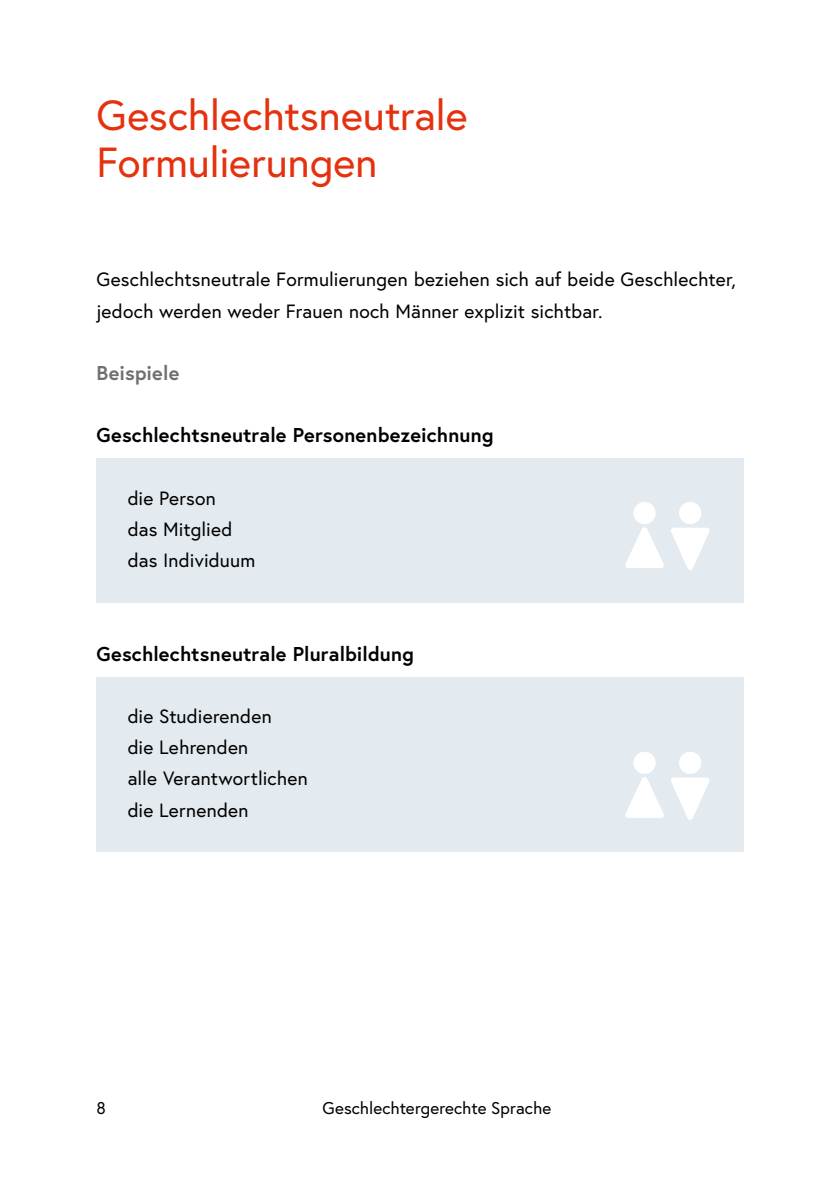
<style>
.page{position:relative;width:840px;height:1191px;background:#fff}
.page>*{position:absolute;margin:0;border:0;box-sizing:border-box;transform-origin:0 0}
.t1{font:42px/46.2px "Europa Austria";color:#e5310e}
.t2{font:700 20px "Europa Austria";letter-spacing:.01em;color:#000}
.t3{font:700 20px "Europa Austria";letter-spacing:.01em;color:#6f6f6e}
.t4{font:19.2px "Europa Austria";letter-spacing:.01em;color:#000}
.t5{font:17px "Europa Austria";letter-spacing:.005em;color:#000}
</style>
<div class="page">
<div style="left:96px;top:458px;width:647px;height:82px;background:#e4ebf0"></div>
<div style="left:96px;top:521px;width:647px;height:81px;background:#e4ebf0"></div>
<div style="left:96px;top:677px;width:647px;height:81px;background:#e4ebf0"></div>
<div style="left:96px;top:739px;width:647px;height:82px;background:#e4ebf0"></div>
<div style="left:96px;top:770px;width:647px;height:82px;background:#e4ebf0"></div>
<svg style="left:625px;top:527px;width:39px;height:41px"></svg>
<div style="left:633px;top:502px;width:22px;height:22px;background:#fff;border-radius:50%"></div>
<svg style="left:671px;top:502px;width:38px;height:68px"></svg>
<svg style="left:625px;top:777px;width:39px;height:41px"></svg>
<div style="left:633px;top:751px;width:22px;height:23px;background:#fff;border-radius:50%"></div>
<svg style="left:671px;top:752px;width:38px;height:67px"></svg>
<h1 class="t1" style="left:96px;top:92px;width:372px">Geschlechtsneutrale<br>Formulierungen</h1>
<p class="t4" style="left:96px;top:267px;width:640px">Geschlechtsneutrale Formulierungen beziehen sich auf beide Geschlechter,</p>
<p class="t4" style="left:96px;top:298px;width:507px">jedoch werden weder Frauen noch Männer explizit sichtbar.</p>
<p class="t3" style="left:96px;top:359px;width:84px">Beispiele</p>
<h2 class="t2" style="left:96px;top:422px;width:398px">Geschlechtsneutrale Personenbezeichnung</h2>
<p class="t4" style="left:128px;top:486px;width:90px">die Person</p>
<p class="t4" style="left:128px;top:517px;width:106px">das Mitglied</p>
<p class="t4" style="left:128px;top:548px;width:129px">das Individuum</p>
<h2 class="t2" style="left:96px;top:640px;width:319px">Geschlechtsneutrale Pluralbildung</h2>
<p class="t4" style="left:128px;top:704px;width:145px">die Studierenden</p>
<p class="t4" style="left:128px;top:735px;width:122px">die Lehrenden</p>
<p class="t4" style="left:128px;top:766px;width:181px">alle Verantwortlichen</p>
<p class="t4" style="left:128px;top:797px;width:122px">die Lernenden</p>
<p class="t5" style="left:96px;top:1096px;width:11px">8</p>
<p class="t5" style="left:322px;top:1096px;width:230px">Geschlechtergerechte Sprache</p>
</div>
